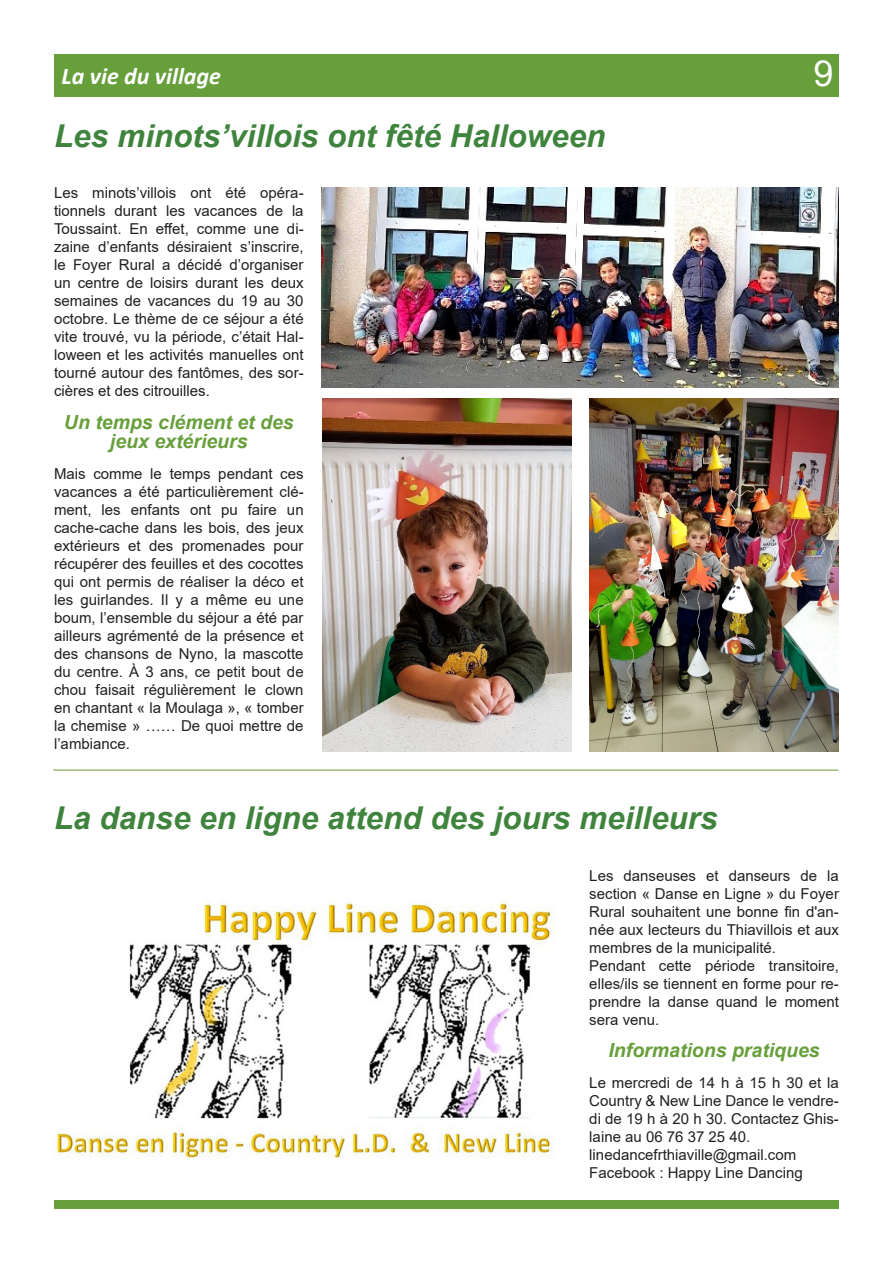
<style>
.page{position:relative;width:893px;height:1263px;background:#fff}
.page>*{position:absolute;margin:0;border:0;box-sizing:border-box;transform-origin:0 0}
.t1{font:36px "Arial";color:#fff}
.Titre{font:italic 700 31.5px "Arial";color:#3f843d}
.t2{font:italic 700 24px "Calibri";color:#fff}
.Intertitre{font:italic 700 19.5px/19.5px "Arial";color:#679f3b;text-align:center}
.t3{font:15px/18px "Arial";color:#231f20;text-align:justify}
</style>
<div class="page">
<div style="left:54px;top:54px;width:785px;height:43px;background:#679f3b"></div>
<div style="left:54px;top:1200px;width:785px;height:9px;background:#679f3b"></div>
<img style="left:322px;top:187px;width:517px;height:201px">
<img style="left:589px;top:398px;width:250px;height:353px">
<img style="left:322px;top:398px;width:250px;height:353px">
<hr style="left:53px;top:770px;width:786px;height:1px;background:#679f3b">
<img style="left:55px;top:900px;width:499px;height:259px">
<p class="t2" style="left:62px;top:59px;width:161px">La vie du village</p>
<h1 class="t1" style="left:813px;top:48px;width:22px">9</h1>
<p class="Titre" style="left:54px;top:115px;width:553px">Les minots’villois ont fêté Halloween</p>
<p class="t3" style="left:54px;top:184px;width:251px">Les minots’villois ont été opéra&shy;tionnels durant les vacances de la Toussaint. En effet, comme une di&shy;zaine d’enfants désiraient s’inscrire, le Foyer Rural a décidé d’organiser un centre de loisirs durant les deux semaines de vacances du 19 au 30 octobre. Le thème de ce séjour a été vite trouvé, vu la période, c’était Hal&shy;loween et les activités manuelles ont tourné autour des fantômes, des sor&shy;cières et des citrouilles.</p>
<p class="Intertitre" style="left:64px;top:412px;width:231px">Un temps clément et des jeux extérieurs</p>
<p class="t3" style="left:54px;top:464px;width:251px">Mais comme le temps pendant ces vacances a été particulièrement clé&shy;ment, les enfants ont pu faire un cache-cache dans les bois, des jeux extérieurs et des promenades pour récupérer des feuilles et des cocottes qui ont permis de réaliser la déco et les guirlandes. Il y a même eu une boum, l’ensemble du séjour a été par ailleurs agrémenté de la présence et des chansons de Nyno, la mascotte du centre. À 3 ans, ce petit bout de chou faisait régulièrement le clown en chantant « la Moulaga », « tomber la chemise » …… De quoi mettre de l’ambiance.</p>
<p class="Titre" style="left:54px;top:797px;width:665px">La danse en ligne attend des jours meilleurs</p>
<p class="t3" style="left:589px;top:866px;width:251px">Les danseuses et danseurs de la section « Danse en Ligne » du Foyer Rural souhaitent une bonne fin d'an&shy;née aux lecteurs du Thiavillois et aux membres de la municipalité.</p>
<p class="t3" style="left:589px;top:956px;width:251px">Pendant cette période transitoire, elles/ils se tiennent en forme pour re&shy;prendre la danse quand le moment sera venu.</p>
<p class="Intertitre" style="left:608px;top:1041px;width:213px">Informations pratiques</p>
<p class="t3" style="left:589px;top:1073px;width:251px">Le mercredi de 14 h à 15 h 30 et la Country &amp; New Line Dance le vendre&shy;di de 19 h à 20 h 30. Contactez Ghis&shy;laine au 06 76 37 25 40.</p>
<p class="t3" style="left:589px;top:1145px;width:208px">linedancefrthiaville@gmail.com</p>
<p class="t3" style="left:589px;top:1163px;width:215px">Facebook : Happy Line Dancing</p>
</div>
